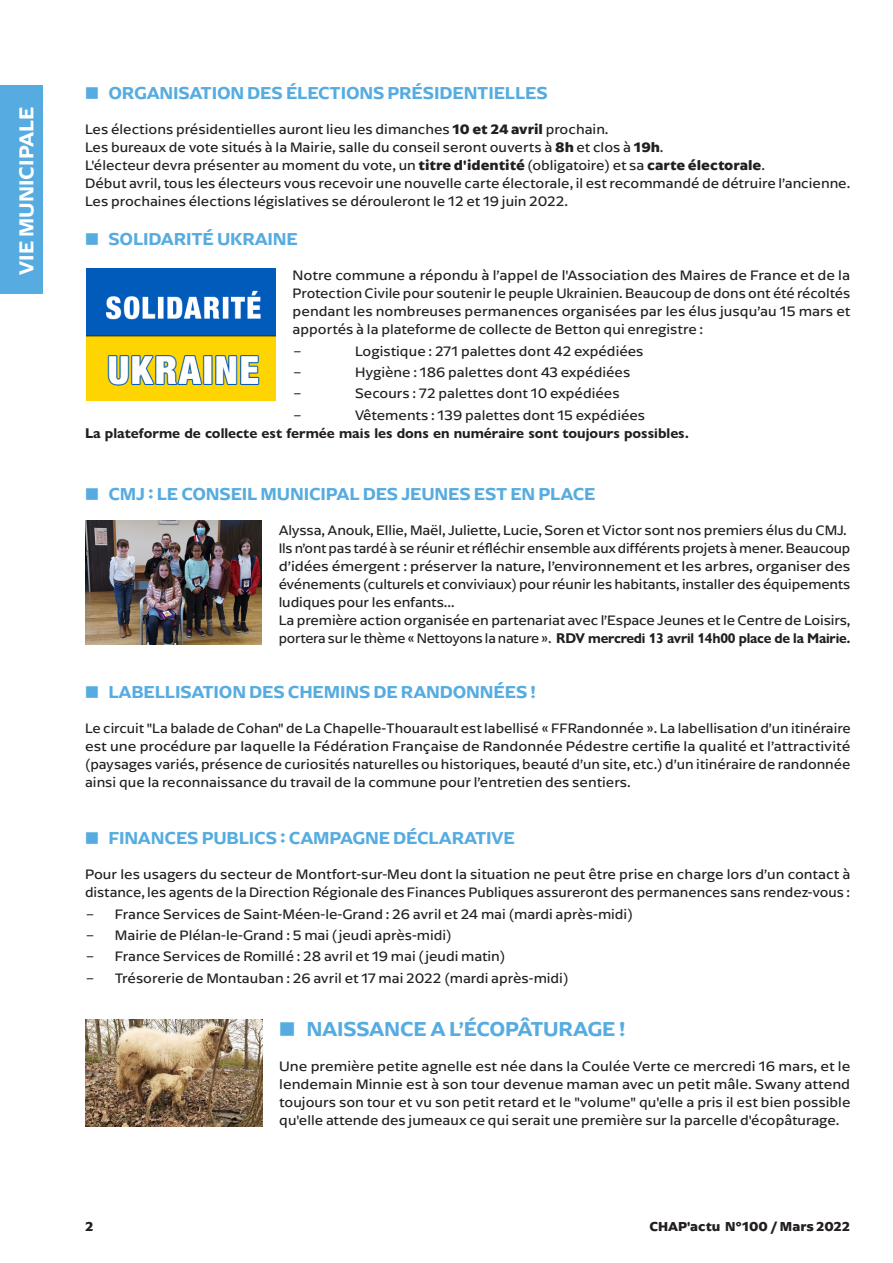
<style>
.page{position:relative;width:893px;height:1263px;background:#fff}
.page>*{position:absolute;margin:0;border:0;box-sizing:border-box;transform-origin:0 0}
.t1{font:600 21px "Arpona Sans";letter-spacing:-.01em;color:#56ace0}
.Titre_onglet_article{font:600 21px "Arpona Sans";color:#fff}
.t2{font:600 18px "Arpona Sans";letter-spacing:-.01em;color:#56ace0}
.Texte_article{font:14.25px/18px "Arpona Sans";color:#231f20;text-align:justify}
.Texte_article-2{font:700 14.25px "Gill Sans Nova";color:#231f20}
.t3{font:700 13.5px "Arpona Sans";color:#231f20}
.s1{font-weight:700}
.s2{font-family:"Gill Sans Nova";font-weight:700}
</style>
<div class="page">
<div style="left:0;top:85px;width:43px;height:208px;background:#56ace0"></div>
<img style="left:86px;top:521px;width:176px;height:124px">
<img style="left:86px;top:269px;width:190px;height:132px">
<img style="left:85px;top:1019px;width:177px;height:108px">
<p class="Titre_onglet_article" style="left:12px;top:275px;width:170px;rotate:-90deg">VIE MUNICIPALE</p>
<p class="t2" style="left:85px;top:80px;width:464px">■ ORGANISATION DES ÉLECTIONS PRÉSIDENTIELLES</p>
<p class="Texte_article" style="left:85px;top:119px;width:525px">Les élections présidentielles auront lieu les dimanches <span class="s1">10 et 24 avril</span> prochain.</p>
<p class="Texte_article" style="left:85px;top:137px;width:580px">Les bureaux de vote situés à la Mairie, salle du conseil seront ouverts à <span class="s1">8h</span> et clos à <span class="s1">19h</span>.</p>
<p class="Texte_article" style="left:85px;top:155px;width:682px">L'électeur devra présenter au moment du vote, un <span class="s1">titre d'identité</span> (obligatoire) et sa <span class="s1">carte électorale</span>.</p>
<p class="Texte_article" style="left:85px;top:173px;width:767px">Début avril, tous les électeurs vous recevoir une nouvelle carte électorale, il est recommandé de détruire l’ancienne.</p>
<p class="Texte_article" style="left:85px;top:191px;width:485px">Les prochaines élections législatives se dérouleront le 12 et 19 juin 2022.</p>
<p class="t2" style="left:85px;top:227px;width:214px">■ SOLIDARITÉ UKRAINE</p>
<p class="Texte_article" style="left:293px;top:266px;width:559px">Notre commune a répondu à l’appel de l'Association des Maires de France et de la Protection Civile pour soutenir le peuple Ukrainien. Beaucoup de dons ont été récoltés pendant les nombreuses permanences organisées par les élus jusqu’au 15 mars et apportés à la plateforme de collecte de Betton qui enregistre :</p>
<p class="Texte_article" style="left:293px;top:341px;width:11px">−</p>
<p class="Texte_article" style="left:355px;top:341px;width:290px">Logistique : 271 palettes dont 42 expédiées</p>
<p class="Texte_article" style="left:293px;top:363px;width:11px">−</p>
<p class="Texte_article" style="left:355px;top:363px;width:277px">Hygiène : 186 palettes dont 43 expédiées</p>
<p class="Texte_article" style="left:293px;top:384px;width:11px">−</p>
<p class="Texte_article" style="left:355px;top:384px;width:266px">Secours : 72 palettes dont 10 expédiées</p>
<p class="Texte_article" style="left:293px;top:405px;width:11px">−</p>
<p class="Texte_article" style="left:355px;top:405px;width:292px">Vêtements : 139 palettes dont 15 expédiées</p>
<p class="Texte_article-2" style="left:85px;top:424px;width:605px">La plateforme de collecte est fermée mais les dons en numéraire sont toujours possibles.</p>
<p class="t2" style="left:85px;top:481px;width:512px">■ CMJ : LE CONSEIL MUNICIPAL DES JEUNES EST EN PLACE</p>
<p class="Texte_article" style="left:279px;top:520px;width:570px">Alyssa, Anouk, Ellie, Maël, Juliette, Lucie, Soren et Victor sont nos premiers élus du CMJ.</p>
<p class="Texte_article" style="left:279px;top:538px;width:573px">Ils n’ont pas tardé à se réunir et réfléchir ensemble aux différents projets à mener. Beaucoup d’idées émergent : préserver la nature, l’environnement et les arbres, organiser des événements (culturels et conviviaux) pour réunir les habitants, installer des équipements ludiques pour les enfants…</p>
<p class="Texte_article" style="left:279px;top:610px;width:573px">La première action organisée en partenariat avec l’Espace Jeunes et le Centre de Loisirs, portera sur le thème « Nettoyons la nature ». <span class="s2">RDV mercredi 13 avril 14h00 place de la Mairie.</span></p>
<p class="t2" style="left:85px;top:680px;width:452px">■ LABELLISATION DES CHEMINS DE RANDONNÉES !</p>
<p class="Texte_article" style="left:85px;top:719px;width:767px">Le circuit "La balade de Cohan" de La Chapelle-Thouarault est labellisé « FFRandonnée ». La labellisation d’un itinéraire est une procédure par laquelle la Fédération Française de Randonnée Pédestre certifie la qualité et l’attractivité (paysages variés, présence de curiosités naturelles ou historiques, beauté d’un site, etc.) d’un itinéraire de randonnée ainsi que la reconnaissance du travail de la commune pour l’entretien des sentiers.</p>
<p class="t2" style="left:85px;top:826px;width:431px">■ FINANCES PUBLICS : CAMPAGNE DÉCLARATIVE</p>
<p class="Texte_article" style="left:85px;top:865px;width:767px">Pour les usagers du secteur de Montfort-sur-Meu dont la situation ne peut être prise en charge lors d’un contact à distance, les agents de la Direction Régionale des Finances Publiques assureront des permanences sans rendez-vous :</p>
<p class="Texte_article" style="left:85px;top:904px;width:11px">−</p>
<p class="Texte_article" style="left:115px;top:904px;width:519px">France Services de Saint-Méen-le-Grand : 26 avril et 24 mai (mardi après-midi)</p>
<p class="Texte_article" style="left:85px;top:926px;width:11px">−</p>
<p class="Texte_article" style="left:115px;top:926px;width:338px">Mairie de Plélan-le-Grand : 5 mai (jeudi après-midi)</p>
<p class="Texte_article" style="left:85px;top:947px;width:11px">−</p>
<p class="Texte_article" style="left:115px;top:947px;width:392px">France Services de Romillé : 28 avril et 19 mai (jeudi matin)</p>
<p class="Texte_article" style="left:85px;top:968px;width:11px">−</p>
<p class="Texte_article" style="left:115px;top:968px;width:455px">Trésorerie de Montauban : 26 avril et 17 mai 2022 (mardi après-midi)</p>
<p class="t1" style="left:279px;top:1015px;width:348px">■ NAISSANCE A L’ÉCOPÂTURAGE !</p>
<p class="Texte_article" style="left:279px;top:1057px;width:573px">Une première petite agnelle est née dans la Coulée Verte ce mercredi 16 mars, et le lendemain Minnie est à son tour devenue maman avec un petit mâle. Swany attend toujours son tour et vu son petit retard et le "volume" qu'elle a pris il est bien possible qu'elle attende des jumeaux ce qui serait une première sur la parcelle d'écopâturage.</p>
<p class="t3" style="left:85px;top:1218px;width:10px">2</p>
<p class="t3" style="left:649px;top:1218px;width:203px">CHAP'actu N°100 / Mars 2022</p>
</div>
